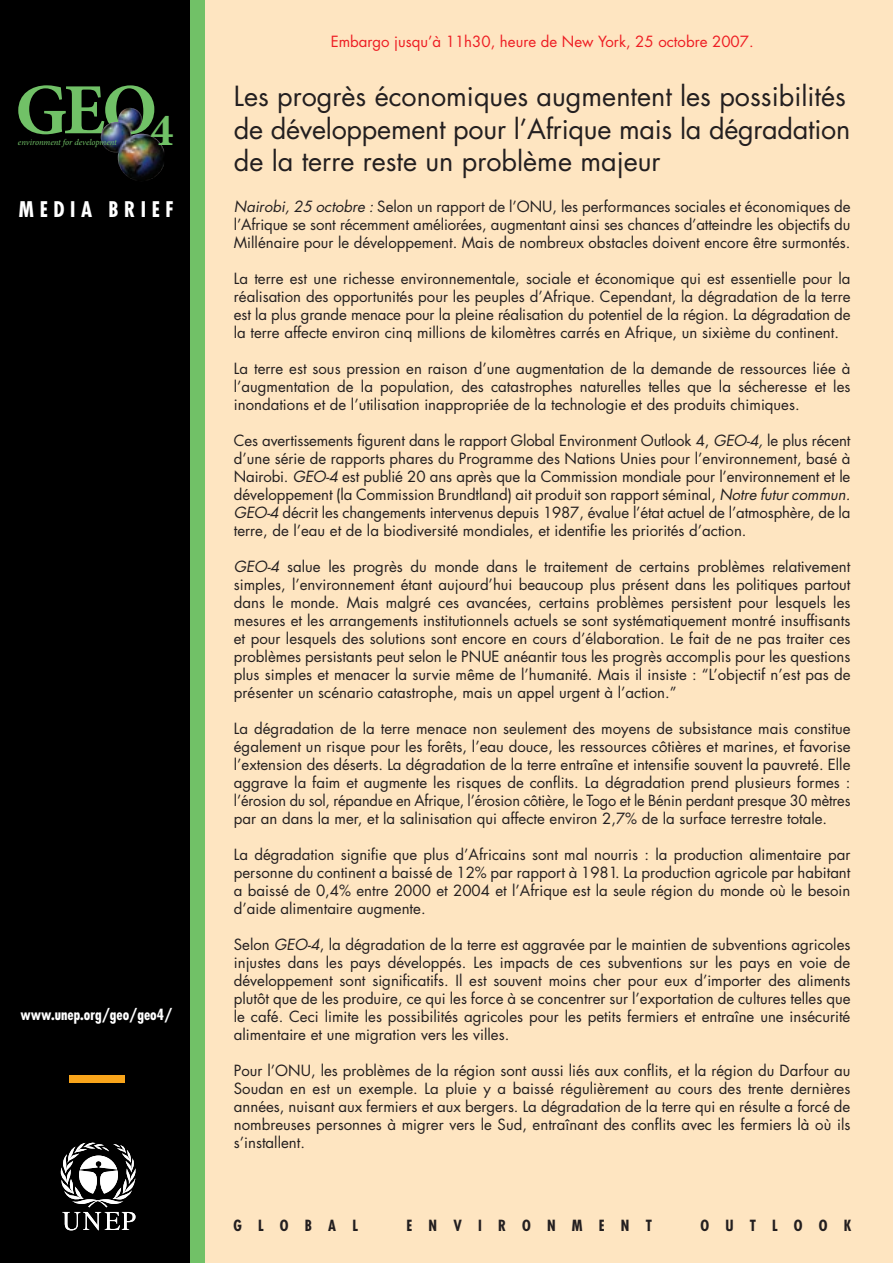
<style>
.page{position:relative;width:893px;height:1263px;background:#fee5c1}
.page>*{position:absolute;margin:0;border:0;box-sizing:border-box;transform-origin:0 0}
.t1{font:700 72.15px "Minion Pro";color:#71c167}
.t2{font:27px/32.4px "Futura";color:#231f20}
.t3{font:700 condensed 21px "Futura";color:#fff}
.t4{font:15px/18px "Futura";color:#231f20;text-align:justify}
.t5{font:15px "Futura";color:#ee1d23}
.t6{font:700 condensed 15px "Futura";color:#231f20}
.t7{font:700 condensed 15px "Futura";color:#fff}
.t8{font:italic 8.7px "Minion Pro";letter-spacing:-.01em;color:#71c167}
.s1{font-style:italic}
</style>
<div class="page">
<div style="left:0;top:0;width:194px;height:1263px;background:#000"></div>
<div style="left:191px;top:0;width:14px;height:1263px;background:#71c167"></div>
<div style="left:69px;top:1075px;width:55px;height:8px;background:#f9a51b"></div>
<svg style="left:60px;top:1142px;width:76px;height:88px"></svg>
<img style="left:101px;top:108px;width:64px;height:73px">
<h1 class="t1" style="left:15px;top:59px;width:160px">GEO<sub>4</sub></h1>
<p class="t8" style="left:18px;top:137px;width:100px">environment for development</p>
<h3 class="t3" style="left:19px;top:196px;width:156px">M E D I A B R I E F</h3>
<p class="t7" style="left:20px;top:1004px;width:153px">www.unep.org/geo/geo4/</p>
<p class="t5" style="left:331px;top:32px;width:424px">Embargo jusqu’à 11h30, heure de New York, 25 octobre 2007.</p>
<h2 class="t2" style="left:234px;top:80px;width:618px">Les progrès économiques augmentent les possibilités de développement pour l’Afrique mais la dégradation de la terre reste un problème majeur</h2>
<p class="t4" style="left:234px;top:197px;width:618px"><span class="s1">Nairobi, 25 octobre :</span> Selon un rapport de l’ONU, les performances sociales et économiques de l’Afrique se sont récemment améliorées, augmentant ainsi ses chances d’atteindre les objectifs du Millénaire pour le développement. Mais de nombreux obstacles doivent encore être surmontés.</p>
<p class="t4" style="left:234px;top:269px;width:618px">La terre est une richesse environnementale, sociale et économique qui est essentielle pour la réalisation des opportunités pour les peuples d’Afrique. Cependant, la dégradation de la terre est la plus grande menace pour la pleine réalisation du potentiel de la région. La dégradation de la terre affecte environ cinq millions de kilomètres carrés en Afrique, un sixième du continent.</p>
<p class="t4" style="left:234px;top:359px;width:618px">La terre est sous pression en raison d’une augmentation de la demande de ressources liée à l’augmentation de la population, des catastrophes naturelles telles que la sécheresse et les inondations et de l’utilisation inappropriée de la technologie et des produits chimiques.</p>
<p class="t4" style="left:234px;top:431px;width:618px">Ces avertissements figurent dans le rapport Global Environment Outlook 4, <span class="s1">GEO-4,</span> le plus récent d’une série de rapports phares du Programme des Nations Unies pour l’environnement, basé à Nairobi. <span class="s1">GEO-4</span> est publié 20 ans après que la Commission mondiale pour l’environnement et le développement (la Commission Brundtland) ait produit son rapport séminal, <span class="s1">Notre futur commun.<br>GEO-4</span> décrit les changements intervenus depuis 1987, évalue l’état actuel de l’atmosphère, de la terre, de l’eau et de la biodiversité mondiales, et identifie les priorités d’action.</p>
<p class="t4" style="left:234px;top:557px;width:618px"><span class="s1">GEO-4</span> salue les progrès du monde dans le traitement de certains problèmes relativement simples, l’environnement étant aujourd’hui beaucoup plus présent dans les politiques partout dans le monde. Mais malgré ces avancées, certains problèmes persistent pour lesquels les mesures et les arrangements institutionnels actuels se sont systématiquement montré insuffisants et pour lesquels des solutions sont encore en cours d’élaboration. Le fait de ne pas traiter ces problèmes persistants peut selon le PNUE anéantir tous les progrès accomplis pour les questions plus simples et menacer la survie même de l’humanité. Mais il insiste : “L’objectif n’est pas de présenter un scénario catastrophe, mais un appel urgent à l’action.”</p>
<p class="t4" style="left:234px;top:719px;width:618px">La dégradation de la terre menace non seulement des moyens de subsistance mais constitue également un risque pour les forêts, l’eau douce, les ressources côtières et marines, et favorise l’extension des déserts. La dégradation de la terre entraîne et intensifie souvent la pauvreté. Elle aggrave la faim et augmente les risques de conflits. La dégradation prend plusieurs formes : l’érosion du sol, répandue en Afrique, l’érosion côtière, le Togo et le Bénin perdant presque 30 mètres par an dans la mer, et la salinisation qui affecte environ 2,7% de la surface terrestre totale.</p>
<p class="t4" style="left:234px;top:845px;width:618px">La dégradation signifie que plus d’Africains sont mal nourris : la production alimentaire par personne du continent a baissé de 12% par rapport à 1981. La production agricole par habitant a baissé de 0,4% entre 2000 et 2004 et l’Afrique est la seule région du monde où le besoin d’aide alimentaire augmente.</p>
<p class="t4" style="left:234px;top:935px;width:618px">Selon <span class="s1">GEO-4</span>, la dégradation de la terre est aggravée par le maintien de subventions agricoles injustes dans les pays développés. Les impacts de ces subventions sur les pays en voie de développement sont significatifs. Il est souvent moins cher pour eux d’importer des aliments plutôt que de les produire, ce qui les force à se concentrer sur l’exportation de cultures telles que le café. Ceci limite les possibilités agricoles pour les petits fermiers et entraîne une insécurité alimentaire et une migration vers les villes.</p>
<p class="t4" style="left:234px;top:1061px;width:618px">Pour l’ONU, les problèmes de la région sont aussi liés aux conflits, et la région du Darfour au Soudan en est un exemple. La pluie y a baissé régulièrement au cours des trente dernières années, nuisant aux fermiers et aux bergers. La dégradation de la terre qui en résulte a forcé de nombreuses personnes à migrer vers le Sud, entraînant des conflits avec les fermiers là où ils s’installent.</p>
<p class="t6" style="left:234px;top:1216px;width:126px">G L O B A L</p>
<p class="t6" style="left:406px;top:1216px;width:247px">E N V I R O N M E N T</p>
<p class="t6" style="left:700px;top:1216px;width:152px">O U T L O O K</p>
</div>
